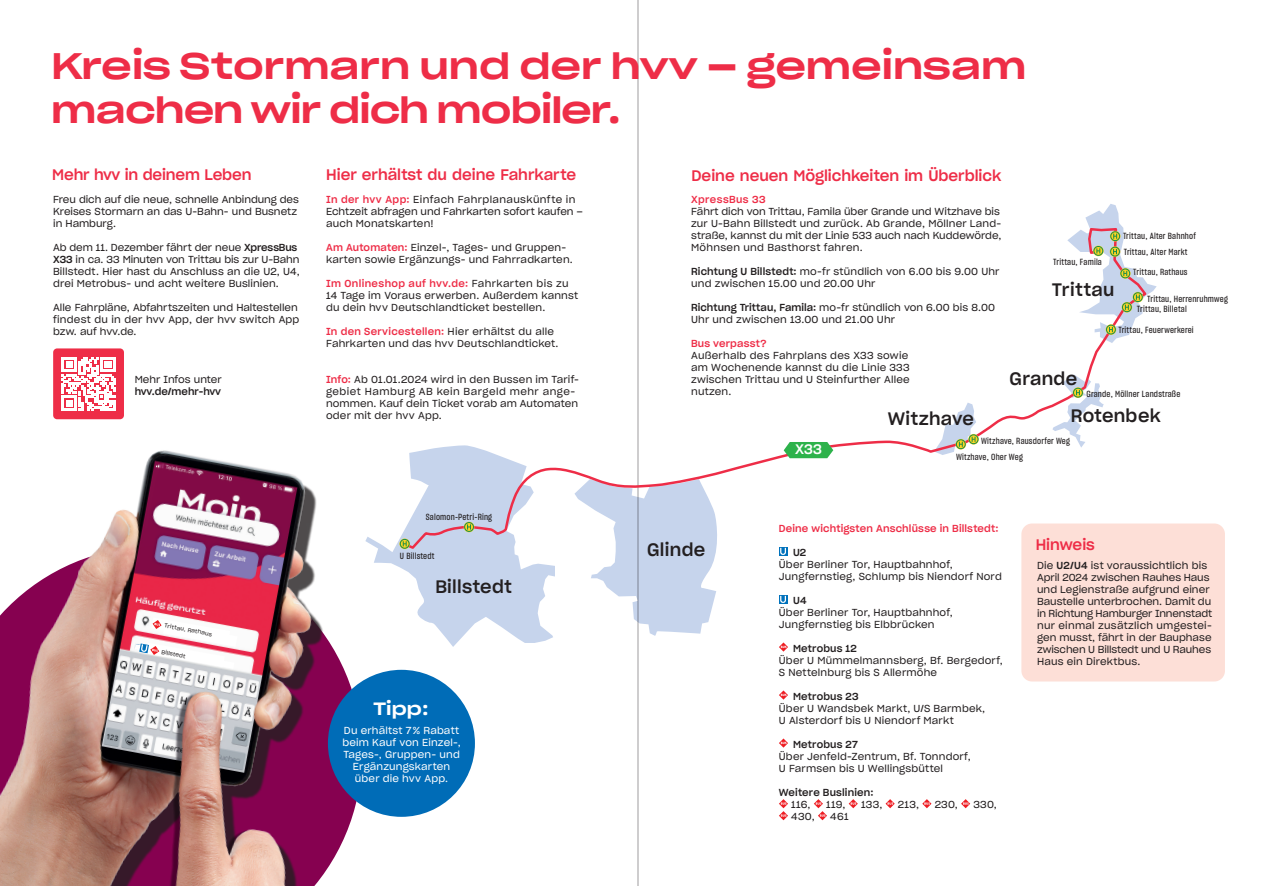
<style>
.page{position:relative;width:1276px;height:886px;background:#fff}
.page>*{position:absolute;margin:0;border:0;box-sizing:border-box;transform-origin:0 0}
.t1{font:36.25px/43.5px "Sharp Grotesk Medium 25";letter-spacing:-.005em;color:#ee2d47}
.t2{font:17.75px "Sharp Grotesk Medium 20";letter-spacing:.02em;color:#231f20}
.t3{font:17.5px "Sharp Grotesk Medium 25";color:#fff}
.t4{font:15px "Sharp Grotesk Medium 20";color:#ee2d47}
.t5{font:13.5px "Sharp Grotesk Medium 20";color:#fff}
.t6{font:10px/12px "Sharp Grotesk Book 20";letter-spacing:.015em;color:#231f20}
.t7{font:10px "Sharp Grotesk Medium 20";letter-spacing:.025em;color:#ee2d47}
.t8{font:10px/12px "Sharp Grotesk Book 20";letter-spacing:-.005em;color:#231f20}
.t9{font:10px/12px "Sharp Grotesk Book 20";letter-spacing:.015em;color:#fff;text-align:center}
.t10{font:10px "Sharp Grotesk Medium 20";letter-spacing:.015em;color:#231f20}
.t11{font:10px "Sharp Grotesk Medium 20";letter-spacing:-.015em;color:#231f20}
.t12{font:8.75px/16.2px "Sharp Grotesk Medium 15";letter-spacing:.02em;color:#231f20}
.t13{font:5.62px "Sharp Grotesk Book 20";color:#231f20}
.s1{font-family:"Sharp Grotesk Medium 20"}
.s2{font-family:"Sharp Grotesk Medium 20";color:#ee2d47}
.s3{font-family:"Sharp Grotesk Book 20";color:#231f20}
</style>
<div class="page">
<hr style="left:637px;top:0;width:1px;height:886px;background:#231f20">
<div style="left:53px;top:348px;width:71px;height:71px;background:#ee2d47;border-radius:4px"></div>
<svg style="left:62px;top:357px;width:53px;height:54px"></svg>
<svg style="left:591px;top:551px;width:125px;height:85px"></svg>
<svg style="left:555px;top:226px;width:549px;height:325px"></svg>
<svg style="left:433px;top:445px;width:122px;height:202px"></svg>
<div style="left:968px;top:434px;width:10px;height:10px;border:1px solid #198d49;border-radius:50%"></div>
<svg style="left:934px;top:403px;width:42px;height:52px"></svg>
<svg style="left:1052px;top:375px;width:51px;height:73px"></svg>
<svg style="left:1067px;top:204px;width:89px;height:139px"></svg>
<svg style="left:783px;top:442px;width:50px;height:16px"></svg>
<img style="left:0;top:448px;width:433px;height:438px">
<svg style="left:135px;top:617px;width:102px;height:52px"></svg>
<div style="left:328px;top:670px;width:147px;height:147px;background:#006cb7;border-radius:50%"></div>
<div style="left:1021px;top:523px;width:204px;height:158px;background:#fddfd7;border-radius:11px"></div>
<div style="left:779px;top:547px;width:8px;height:9px;background:#0072bc"></div>
<svg style="left:780px;top:548px;width:6px;height:7px"></svg>
<div style="left:779px;top:595px;width:8px;height:9px;background:#0072bc"></div>
<svg style="left:780px;top:596px;width:6px;height:7px"></svg>
<svg style="left:779px;top:642px;width:9px;height:10px"></svg>
<svg style="left:779px;top:690px;width:9px;height:10px"></svg>
<svg style="left:779px;top:738px;width:9px;height:10px"></svg>
<svg style="left:848px;top:799px;width:10px;height:9px"></svg>
<svg style="left:885px;top:799px;width:9px;height:9px"></svg>
<svg style="left:922px;top:799px;width:9px;height:9px"></svg>
<svg style="left:961px;top:799px;width:9px;height:9px"></svg>
<svg style="left:779px;top:799px;width:9px;height:21px"></svg>
<svg style="left:814px;top:799px;width:13px;height:21px"></svg>
<h1 class="t1" style="left:51px;top:41px;width:977px">Kreis Stormarn und der hvv – gemeinsam machen wir dich mobiler.</h1>
<h3 class="t4" style="left:52px;top:162px;width:201px">Mehr hvv in deinem Leben</h3>
<p class="t8" style="left:53px;top:193px;width:247px">Freu dich auf die neue, schnelle Anbindung des<br>Kreises Stormarn an das U-Bahn- und Busnetz in Hamburg.</p>
<p class="t6" style="left:53px;top:241px;width:248px">Ab dem 11. Dezember fährt der neue <span class="s1">XpressBus X33</span> in ca. 33 Minuten von Trittau bis zur U-Bahn Billstedt. Hier hast du Anschluss an die U2, U4, drei Metrobus- und acht weitere Buslinien.</p>
<p class="t6" style="left:53px;top:301px;width:248px">Alle Fahrpläne, Abfahrtszeiten und Haltestellen findest du in der hvv App, der hvv switch App bzw. auf hvv.de.</p>
<p class="t8" style="left:135px;top:373px;width:89px">Mehr Infos unter</p>
<p class="t11" style="left:135px;top:383px;width:88px">hvv.de/mehr-hvv</p>
<h3 class="t4" style="left:326px;top:162px;width:251px">Hier erhältst du deine Fahrkarte</h3>
<p class="t6" style="left:326px;top:193px;width:258px"><span class="s2">In der hvv App:</span> Einfach Fahrplanauskünfte in<br>Echtzeit abfragen und Fahrkarten sofort kaufen – auch Monatskarten!</p>
<p class="t6" style="left:326px;top:241px;width:248px"><span class="s2">Am Automaten:</span> Einzel-, Tages- und Gruppen&shy;karten sowie Ergänzungs- und Fahrradkarten.</p>
<p class="t7" style="left:326px;top:275px;width:244px">Im Onlineshop auf hvv.de: <span class="s3">Fahrkarten bis zu</span></p>
<p class="t6" style="left:326px;top:289px;width:254px">14 Tage im Voraus erwerben. Außerdem kannst du dein hvv Deutschlandticket bestellen.</p>
<p class="t7" style="left:326px;top:323px;width:230px">In den Servicestellen: <span class="s3">Hier erhältst du alle</span></p>
<p class="t6" style="left:326px;top:337px;width:234px">Fahrkarten und das hvv Deutschlandticket.</p>
<p class="t6" style="left:326px;top:373px;width:254px"><span class="s2">Info:</span> Ab 01.01.2024 wird in den Bussen im Tarif&shy;gebiet Hamburg AB kein Bargeld mehr ange&shy;nommen. Kauf dein Ticket vorab am Automaten oder mit der hvv App.</p>
<p class="t13" style="left:165px;top:621px;width:50px;rotate:11deg">Trittau, Rathaus</p>
<p class="t13" style="left:162px;top:647px;width:26px;rotate:11deg">Billstedt</p>
<p class="t12" style="left:426px;top:509px;width:68px">Salomon-Petri-Ring</p>
<p class="t12" style="left:400px;top:547px;width:36px">U Billstedt</p>
<h2 class="t2" style="left:435px;top:571px;width:78px">Billstedt</h2>
<h3 class="t3" style="left:373px;top:692px;width:57px">Tipp:</h3>
<p class="t9" style="left:342px;top:724px;width:120px">Du erhältst 7% Rabatt beim Kauf von Einzel-,<br>Tages-, Gruppen- und<br>Ergänzungskarten über die hvv App.</p>
<h3 class="t4" style="left:691px;top:163px;width:311px">Deine neuen Möglichkeiten im Überblick</h3>
<p class="t7" style="left:691px;top:191px;width:76px">XpressBus 33</p>
<p class="t6" style="left:691px;top:205px;width:312px">Fährt dich von Trittau, Famila über Grande und Witzhave bis zur U-Bahn Billstedt und zurück. Ab Grande, Möllner Land&shy;straße, kannst du mit der Linie 533 auch nach Kuddewörde, Möhnsen und Basthorst fahren.</p>
<p class="t6" style="left:691px;top:265px;width:310px"><span class="s1">Richtung U Billstedt:</span> mo-fr stündlich von 6.00 bis 9.00 Uhr und zwischen 15.00 und 20.00 Uhr</p>
<p class="t6" style="left:691px;top:301px;width:305px"><span class="s1">Richtung Trittau, Famila:</span> mo-fr stündlich von 6.00 bis 8.00<br>Uhr und zwischen 13.00 und 21.00 Uhr</p>
<p class="t7" style="left:691px;top:335px;width:77px">Bus verpasst?</p>
<p class="t6" style="left:691px;top:349px;width:220px">Außerhalb des Fahrplans des X33 sowie am Wochenende kannst du die Linie 333 zwischen Trittau und U Steinfurther Allee nutzen.</p>
<h2 class="t2" style="left:888px;top:404px;width:88px">Witzhave</h2>
<p class="t12" style="left:1123px;top:227px;width:74px">Trittau, Alter Bahnhof<br>Trittau, Alter Markt</p>
<p class="t12" style="left:1133px;top:264px;width:56px">Trittau, Rathaus</p>
<p class="t12" style="left:1136px;top:293px;width:93px;line-height:10.2px;text-indent:10px">Trittau, Herrenruhmweg<br>Trittau, Billetal</p>
<p class="t12" style="left:1118px;top:322px;width:77px">Trittau, Feuerwerkerei</p>
<p class="t12" style="left:1053px;top:254px;width:50px">Trittau, Famila</p>
<h2 class="t2" style="left:1051px;top:275px;width:64px">Trittau</h2>
<h2 class="t2" style="left:1009px;top:363px;width:69px">Grande</h2>
<p class="t12" style="left:1086px;top:386px;width:95px">Grande, Möllner Landstraße</p>
<h2 class="t2" style="left:1071px;top:401px;width:91px">Rotenbek</h2>
<h2 class="t2" style="left:647px;top:534px;width:60px">Glinde</h2>
<h3 class="t5" style="left:795px;top:438px;width:28px">X33</h3>
<p class="t12" style="left:956px;top:433px;width:115px;line-height:15.6px;text-indent:25px">Witzhave, Rausdorfer Weg<br>Witzhave, Oher Weg</p>
<p class="t7" style="left:779px;top:520px;width:221px">Deine wichtigsten Anschlüsse in Billstedt:</p>
<p class="t10" style="left:793px;top:544px;width:15px">U2</p>
<p class="t6" style="left:779px;top:557px;width:224px">Über Berliner Tor, Hauptbahnhof,<br>Jungfernstieg, Schlump bis Niendorf Nord</p>
<p class="t10" style="left:793px;top:592px;width:15px">U4</p>
<p class="t6" style="left:779px;top:605px;width:175px">Über Berliner Tor, Hauptbahnhof,<br>Jungfernstieg bis Elbbrücken</p>
<p class="t10" style="left:793px;top:640px;width:65px">Metrobus 12</p>
<p class="t6" style="left:779px;top:653px;width:225px">Über U Mümmelmannsberg, Bf. Bergedorf,<br>S Nettelnburg bis S Allermöhe</p>
<p class="t10" style="left:793px;top:688px;width:67px">Metrobus 23</p>
<p class="t6" style="left:779px;top:701px;width:208px">Über U Wandsbek Markt, U/S Barmbek,<br>U Alsterdorf bis U Niendorf Markt</p>
<p class="t10" style="left:793px;top:736px;width:66px">Metrobus 27</p>
<p class="t6" style="left:779px;top:749px;width:193px">Über Jenfeld-Zentrum, Bf. Tonndorf,<br>U Farmsen bis U Wellingsbüttel</p>
<p class="t10" style="left:779px;top:784px;width:96px">Weitere Buslinien:</p>
<p class="t6" style="left:791px;top:797px;width:21px">116,</p>
<p class="t6" style="left:826px;top:797px;width:21px">119,</p>
<p class="t6" style="left:861px;top:797px;width:23px">133,</p>
<p class="t6" style="left:898px;top:797px;width:23px">213,</p>
<p class="t6" style="left:934px;top:797px;width:25px">230,</p>
<p class="t6" style="left:973px;top:797px;width:25px">330,</p>
<p class="t6" style="left:791px;top:809px;width:25px">430,</p>
<p class="t6" style="left:830px;top:809px;width:20px">461</p>
<h3 class="t4" style="left:1035px;top:532px;width:61px">Hinweis</h3>
<p class="t6" style="left:1037px;top:558px;width:177px">Die <span class="s1">U2/U4</span> ist voraussichtlich bis<br>April 2024 zwischen Rauhes Haus und Legienstraße aufgrund einer<br>Baustelle unterbrochen. Damit du in Richtung Hamburger Innenstadt nur einmal zusätzlich umgestei&shy;gen musst, fährt in der Bauphase zwischen U Billstedt und U Rauhes<br>Haus ein Direktbus.</p>
</div>
